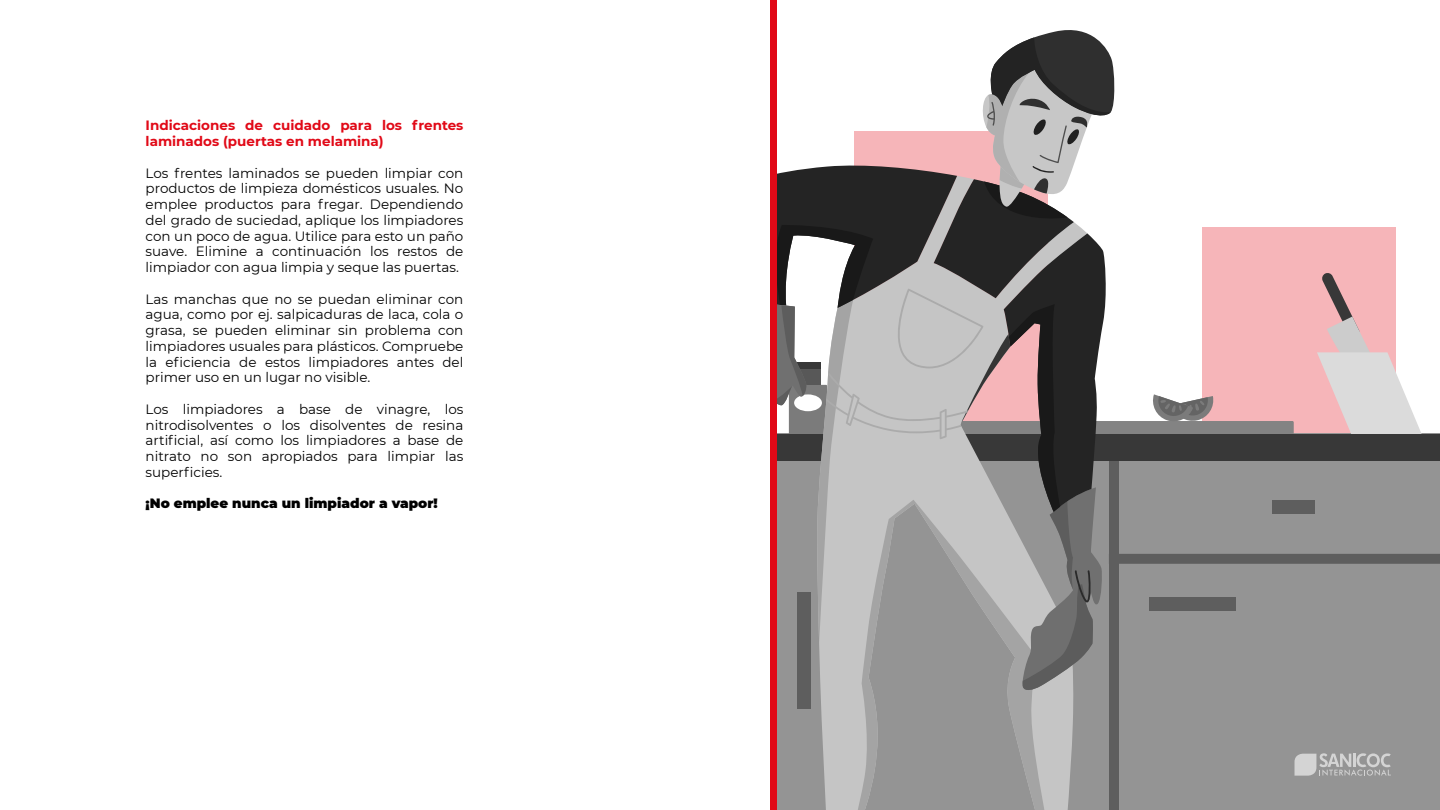
<style>
.page{position:relative;width:1440px;height:810px;background:#fff}
.page>*{position:absolute;margin:0;border:0;box-sizing:border-box;transform-origin:0 0}
.t1{font:13.5px/15.8px "Montserrat";color:#000;text-align:justify}
.t2{font:700 13.5px/15.8px "Montserrat";color:#e10917}
.t3{font:900 13.5px "Montserrat";color:#000}
</style>
<div class="page">
<div style="left:773px;top:434px;width:667px;height:376px;background:#949494"></div>
<div style="left:1109px;top:434px;width:10px;height:376px;background:#5e5e5e"></div>
<div style="left:797px;top:593px;width:13px;height:116px;background:#5e5e5e"></div>
<svg style="left:820px;top:692px;width:254px;height:118px;fill:#c5c5c5"></svg>
<svg style="left:838px;top:692px;width:217px;height:118px"></svg>
<svg style="left:777px;top:30px;width:663px;height:662px"></svg>
<div style="left:770px;top:0;width:7px;height:810px;background:#e10917"></div>
<svg style="left:1294px;top:753px;width:97px;height:23px"></svg>
<p class="t2" style="left:146px;top:117px;width:319px">Indicaciones de cuidado para los frentes laminados (puertas en melamina)</p>
<p class="t1" style="left:146px;top:165px;width:319px">Los frentes laminados se pueden limpiar con productos de limpieza domésticos usuales. No emplee productos para fregar. Dependiendo del grado de suciedad, aplique los limpiadores con un poco de agua. Utilice para esto un paño suave. Elimine a continuación los restos de limpiador con agua limpia y seque las puertas.</p>
<p class="t1" style="left:146px;top:291px;width:319px">Las manchas que no se puedan eliminar con agua, como por ej. salpicaduras de laca, cola o grasa, se pueden eliminar sin problema con limpiadores usuales para plásticos. Compruebe la eficiencia de estos limpiadores antes del primer uso en un lugar no visible.</p>
<p class="t1" style="left:146px;top:401px;width:319px">Los limpiadores a base de vinagre, los nitrodisolventes o los disolventes de resina artificial, así como los limpiadores a base de nitrato no son apropiados para limpiar las superficies.</p>
<p class="t3" style="left:146px;top:494px;width:294px">¡No emplee nunca un limpiador a vapor!</p>
</div>
